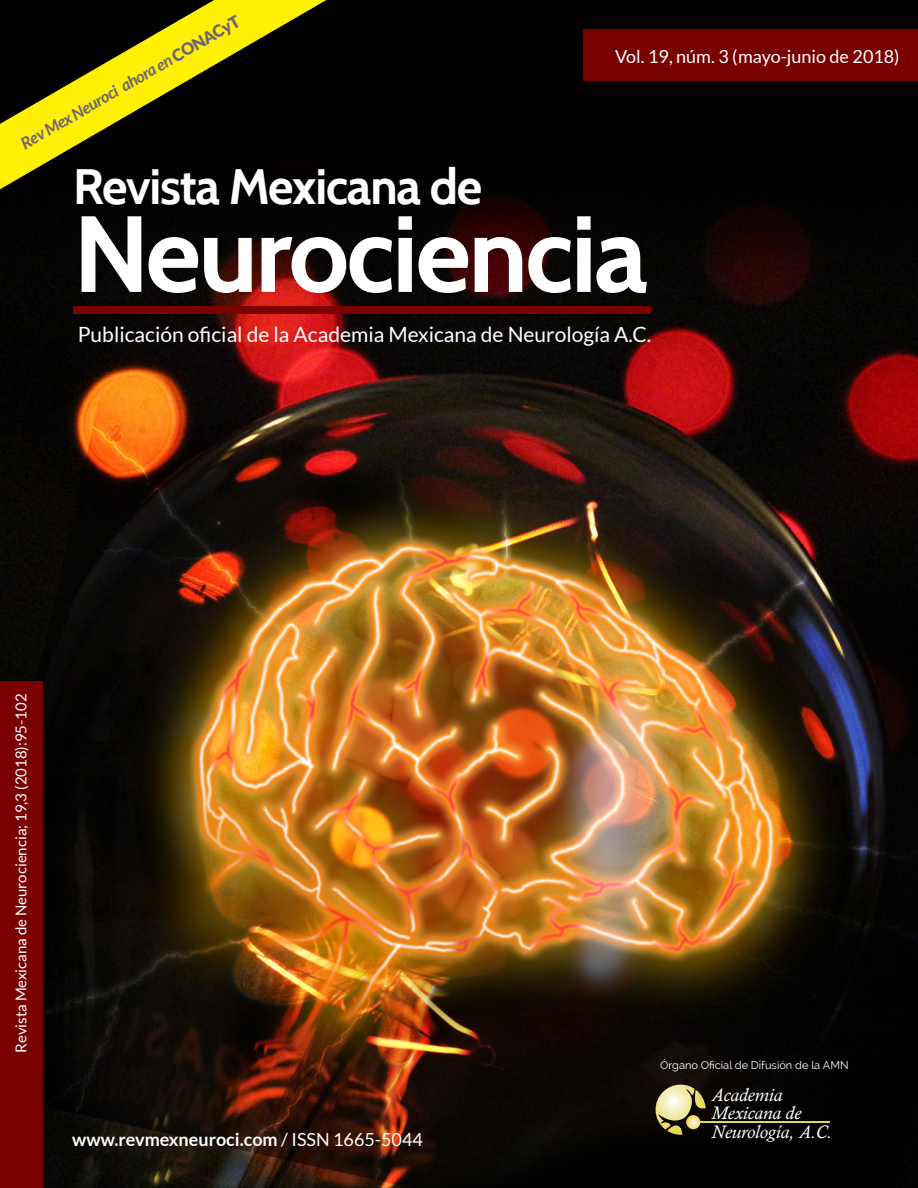
<style>
.page{position:relative;width:918px;height:1188px;background:#fff}
.page>*{position:absolute;margin:0;border:0;box-sizing:border-box;transform-origin:0 0}
.t1{font:700 108px "Cabin";letter-spacing:-.025em;color:#fff}
.t2{font:700 49.5px "Cabin";letter-spacing:-.025em;color:#fff}
.t3{font:21px "Lato";color:#fff}
.t4{font:italic 18.45px/18.5px "Calisto";color:#fff}
.t5{font:700 18px "Lato";color:#fff}
.t6{font:18px "Lato";color:#fff}
.t7{font:italic 700 16.5px "Lato";color:#6f6472}
.t8{font:15px "Lato";color:#fff}
.t9{font:11.1px "Raleway";color:#fff}
.s1{font-weight:900;font-style:normal}
.s2{font-weight:400}
</style>
<div class="page">
<img style="left:0;top:0;width:918px;height:1188px">
<div style="left:73px;top:306px;width:578px;height:7px;background:#790100"></div>
<hr style="left:700px;top:1121px;width:130px;height:2px;background:#e8d74b">
<svg style="left:656px;top:1085px;width:50px;height:50px;background:#948d60"></svg>
<svg style="left:0;top:0;width:326px;height:189px;background:#494500"></svg>
<div style="left:0;top:681px;width:42px;height:507px;background:#790100"></div>
<div style="left:583px;top:30px;width:335px;height:51px;background:#790100"></div>
<p class="t7" style="left:17px;top:137px;width:252px;rotate:-30deg">Rev Mex Neuroci ahora en <span class="s1">CONACyT</span></p>
<p class="t6" style="left:615px;top:46px;width:286px">Vol. 19, núm. 3 (mayo-junio de 2018)</p>
<p class="t2" style="left:73px;top:157px;width:410px">Revista Mexicana de</p>
<p class="t1" style="left:73px;top:189px;width:576px">Neurociencia</p>
<p class="t3" style="left:78px;top:323px;width:575px">Publicación oficial de la Academia Mexicana de Neurología A.C.</p>
<p class="t8" style="left:13px;top:1053px;width:361px;rotate:-90deg">Revista Mexicana de Neurociencia; 19,3 (2018):95-102</p>
<p class="t5" style="left:72px;top:1129px;width:352px">www.revmexneuroci.com <span class="s2">/ ISSN 1665-5044</span></p>
<p class="t9" style="left:660px;top:1059px;width:190px">Órgano Oficial de Difusión de la AMN</p>
<p class="t4" style="left:712px;top:1086px;width:122px">Academia<br>Mexicana de<br>Neurología, A.C.</p>
</div>
